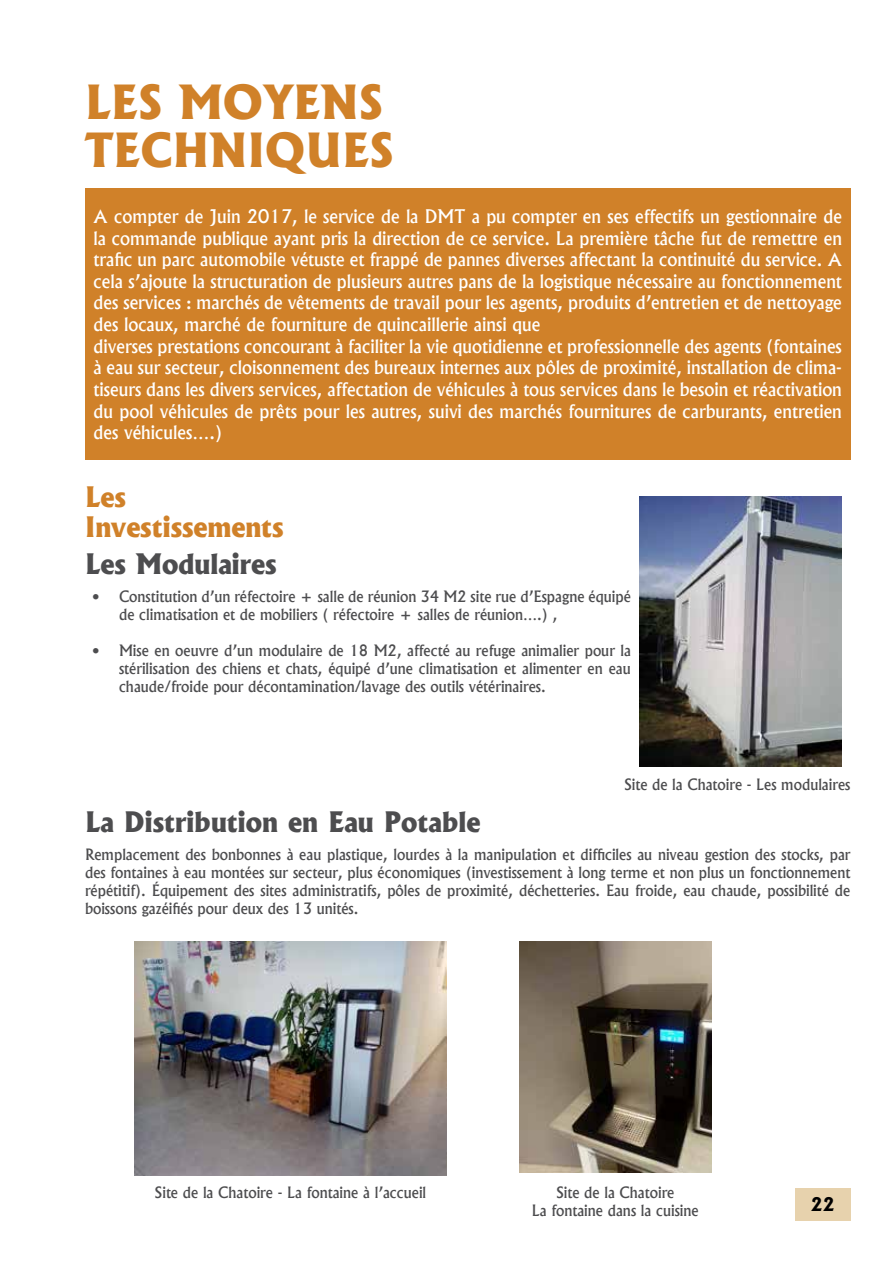
<style>
.page{position:relative;width:893px;height:1263px;background:#fff}
.page>*{position:absolute;margin:0;border:0;box-sizing:border-box;transform-origin:0 0}
.t1{font:800 45px/48px "Albertus";color:#d08129}
.t2{font:800 27px "Albertus";color:#4d4d4f}
.t3{font:800 27px/30px "Albertus";color:#d08129}
.t4{font:500 18px/21.6px "Albertus";color:#fff}
.t5{font:800 18px "Albertus";color:#000}
.t6{font:500 15px/18px "Albertus";color:#4d4d4f;text-align:justify}
</style>
<div class="page">
<div style="left:85px;top:189px;width:765px;height:271px;background:#d08129"></div>
<img style="left:639px;top:496px;width:203px;height:270px">
<img style="left:134px;top:942px;width:312px;height:234px">
<img style="left:519px;top:942px;width:192px;height:231px">
<div style="left:795px;top:1188px;width:55px;height:32px;background:#e7d2ad"></div>
<h1 class="t1" style="left:85px;top:78px;width:239px">Les moyens techni</h1>
<h1 class="t1" style="left:265px;top:126px;width:104px">ques</h1>
<p class="t4" style="left:94px;top:206px;width:750px">A compter de Juin 2017, le service de la DMT a pu compter en ses effectifs un gestionnaire de la commande publique ayant pris la direction de ce service. La première tâche fut de remettre en trafic un parc automobile vétuste et frappé de pannes diverses affectant la continuité du service. A cela s’ajoute la structuration de plusieurs autres pans de la logistique nécessaire au fonctionnement des services : marchés de vêtements de travail pour les agents, produits d’entretien et de nettoyage des locaux, marché de fourniture de quincaillerie ainsi que<br>diverses prestations concourant à faciliter la vie quotidienne et professionnelle des agents (fontaines à eau sur secteur, cloisonnement des bureaux internes aux pôles de proximité, installation de clima&shy;tiseurs dans les divers services, affectation de véhicules à tous services dans le besoin et réactivation du pool véhicules de prêts pour les autres, suivi des marchés fournitures de carburants, entretien des véhicules….)</p>
<h2 class="t3" style="left:85px;top:482px;width:200px">Les<br>Investissements</h2>
<h2 class="t2" style="left:85px;top:546px;width:193px">Les Modulaires</h2>
<p class="t6" style="left:119px;top:587px;width:513px;text-indent:-27px">• Constitution d’un réfectoire + salle de réunion 34 M2 site rue d’Espagne équipé de climatisation et de mobiliers ( réfectoire + salles de réunion….) ,</p>
<p class="t6" style="left:119px;top:641px;width:513px;text-indent:-27px">• Mise en oeuvre d’un modulaire de 18 M2, affecté au refuge animalier pour la stérilisation des chiens et chats, équipé d’une climatisation et alimenter en eau chaude/froide pour décontamination/lavage des outils vétérinaires.</p>
<h2 class="t2" style="left:85px;top:804px;width:397px">La Distribution en Eau Potable</h2>
<p class="t6" style="left:624px;top:775px;width:228px">Site de la Chatoire - Les modulaires</p>
<p class="t6" style="left:85px;top:845px;width:767px">Remplacement des bonbonnes à eau plastique, lourdes à la manipulation et difficiles au niveau gestion des stocks, par des fontaines à eau montées sur secteur, plus économiques (investissement à long terme et non plus un fonctionnement répétitif). Équipement des sites administratifs, pôles de proximité, déchetteries. Eau froide, eau chaude, possibilité de boissons gazéifiés pour deux des 13 unités.</p>
<p class="t6" style="left:155px;top:1184px;width:273px">Site de la Chatoire - La fontaine à l’accueil</p>
<p class="t6" style="left:532px;top:1184px;width:169px;text-align:center">Site de la Chatoire<br>La fontaine dans la cuisine</p>
<p class="t5" style="left:811px;top:1192px;width:25px">22</p>
</div>
